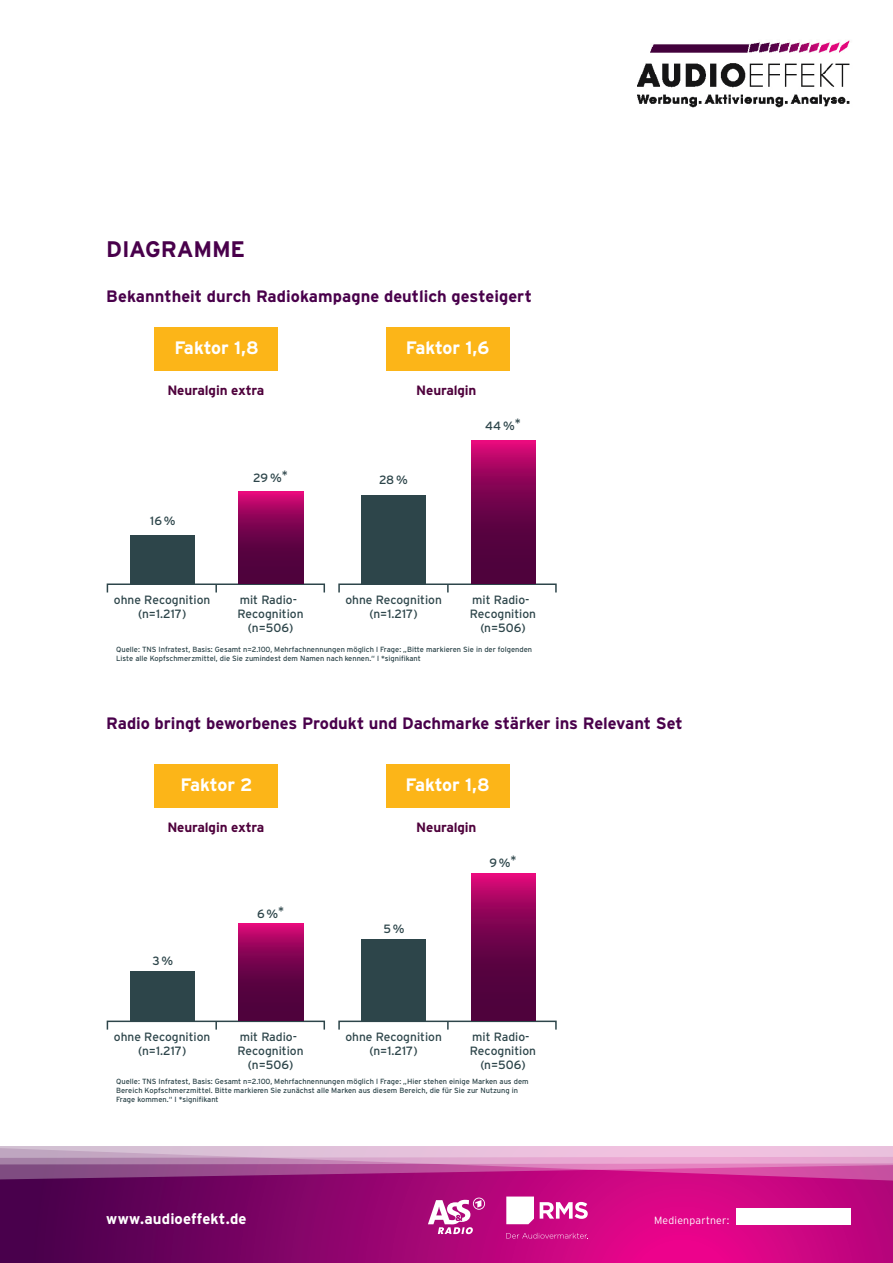
<style>
.page{position:relative;width:893px;height:1263px;background:#fff}
.page>*{position:absolute;margin:0;border:0;box-sizing:border-box;transform-origin:0 0}
.t1{font:700 22.5px "Interstate";letter-spacing:-.005em;color:#49004b}
.t2{font:700 18px "Interstate";letter-spacing:-.015em;color:#fff}
.t3{font:700 16.5px "Interstate";letter-spacing:-.005em;color:#49004b}
.t4{font:700 15px "Interstate";color:#fff}
.t5{font:700 13.5px "Interstate";letter-spacing:-.01em;color:#4f023c}
.t6{font:12px/14.4px "Interstate";color:#2d454a;text-align:center}
.t7{font:300 10.5px "Interstate";letter-spacing:.02em;color:#fff}
.t8{font:7.5px/9px "Interstate";color:#2d454a}
</style>
<div class="page">
<svg style="left:0;top:1188px;width:893px;height:75px;background:#9d0470"></svg>
<svg style="left:0;top:1164px;width:893px;height:24px;background:#a92984"></svg>
<svg style="left:0;top:1146px;width:893px;height:18px;background:#dcafd0"></svg>
<img style="left:637px;top:40px;width:213px;height:68px">
<svg style="left:428px;top:1197px;width:57px;height:37px"></svg>
<svg style="left:506px;top:1196px;width:28px;height:28px"></svg>
<svg style="left:540px;top:1202px;width:48px;height:17px"></svg>
<svg style="left:506px;top:1233px;width:82px;height:6px"></svg>
<img style="left:737px;top:1209px;width:113px;height:15px">
<svg style="left:106px;top:583px;width:219px;height:10px"></svg>
<svg style="left:338px;top:583px;width:219px;height:10px"></svg>
<div style="left:155px;top:327px;width:123px;height:44px;background:#fcb518"></div>
<div style="left:386px;top:327px;width:123px;height:44px;background:#fcb518"></div>
<div style="left:362px;top:495px;width:64px;height:88px;background:#2d454a"></div>
<div style="left:131px;top:535px;width:64px;height:48px;background:#2d454a"></div>
<svg style="left:471px;top:441px;width:65px;height:142px;background:#78034e"></svg>
<svg style="left:239px;top:492px;width:64px;height:91px;background:#79034e"></svg>
<svg style="left:106px;top:1020px;width:219px;height:10px"></svg>
<svg style="left:338px;top:1020px;width:219px;height:10px"></svg>
<div style="left:155px;top:764px;width:123px;height:44px;background:#fcb518"></div>
<div style="left:386px;top:764px;width:123px;height:44px;background:#fcb518"></div>
<div style="left:362px;top:939px;width:64px;height:81px;background:#2d454a"></div>
<div style="left:131px;top:971px;width:64px;height:49px;background:#2d454a"></div>
<svg style="left:471px;top:873px;width:65px;height:147px;background:#79034e"></svg>
<svg style="left:239px;top:923px;width:64px;height:97px;background:#79034e"></svg>
<h1 class="t1" style="left:106px;top:235px;width:140px">Diagramme</h1>
<h3 class="t3" style="left:106px;top:286px;width:427px">Bekanntheit durch Radiokampagne deutlich gesteigert</h3>
<h2 class="t2" style="left:175px;top:337px;width:86px">Faktor 1,8</h2>
<h2 class="t2" style="left:406px;top:337px;width:85px">Faktor 1,6</h2>
<h3 class="t5" style="left:167px;top:382px;width:98px">Neuralgin extra</h3>
<h3 class="t5" style="left:416px;top:382px;width:62px">Neuralgin</h3>
<h3 class="t6" style="left:150px;top:513px;width:27px">16 %</h3>
<h3 class="t6" style="left:253px;top:470px;width:36px">29 %*</h3>
<h3 class="t6" style="left:379px;top:473px;width:30px">28%</h3>
<h3 class="t6" style="left:485px;top:419px;width:37px">44 %*</h3>
<h3 class="t6" style="left:114px;top:592px;width:98px">ohne Recognition (n=1.217)</h3>
<h3 class="t6" style="left:238px;top:592px;width:68px">mit Radio-<br>Recognition (n=506)</h3>
<h3 class="t6" style="left:345px;top:592px;width:98px">ohne Recognition (n=1.217)</h3>
<h3 class="t6" style="left:470px;top:592px;width:68px">mit Radio-<br>Recognition (n=506)</h3>
<p class="t8" style="left:116px;top:645px;width:417px">Quelle: TNS Infratest, Basis: Gesamt n=2.100, Mehrfachnennungen möglich l Frage: „Bitte markieren Sie in der folgenden<br>Liste alle Kopfschmerzmittel, die Sie zumindest dem Namen nach kennen.“ l *signifikant</p>
<h3 class="t3" style="left:106px;top:713px;width:578px">Radio bringt beworbenes Produkt und Dachmarke stärker ins Relevant Set</h3>
<h2 class="t2" style="left:181px;top:774px;width:73px">Faktor 2</h2>
<h2 class="t2" style="left:406px;top:774px;width:86px">Faktor 1,8</h2>
<h3 class="t5" style="left:167px;top:819px;width:98px">Neuralgin extra</h3>
<h3 class="t5" style="left:416px;top:819px;width:62px">Neuralgin</h3>
<h3 class="t6" style="left:153px;top:953px;width:22px">3 %</h3>
<h3 class="t6" style="left:257px;top:906px;width:29px">6 %*</h3>
<h3 class="t6" style="left:383px;top:922px;width:23px">5 %</h3>
<h3 class="t6" style="left:489px;top:856px;width:28px">9 %*</h3>
<h3 class="t6" style="left:114px;top:1029px;width:98px">ohne Recognition (n=1.217)</h3>
<h3 class="t6" style="left:238px;top:1029px;width:68px">mit Radio-<br>Recognition (n=506)</h3>
<h3 class="t6" style="left:345px;top:1029px;width:98px">ohne Recognition (n=1.217)</h3>
<h3 class="t6" style="left:470px;top:1029px;width:68px">mit Radio-<br>Recognition (n=506)</h3>
<p class="t8" style="left:116px;top:1077px;width:414px">Quelle: TNS Infratest, Basis: Gesamt n=2.100, Mehrfachnennungen möglich l Frage: „Hier stehen einige Marken aus dem<br>Bereich Kopfschmerzmittel. Bitte markieren Sie zunächst alle Marken aus diesem Bereich, die für Sie zur Nutzung in<br>Frage kommen.“ I *signifikant</p>
<h3 class="t4" style="left:106px;top:1209px;width:142px">www.audioeffekt.de</h3>
<h3 class="t7" style="left:654px;top:1214px;width:77px">Medienpartner:</h3>
</div>
